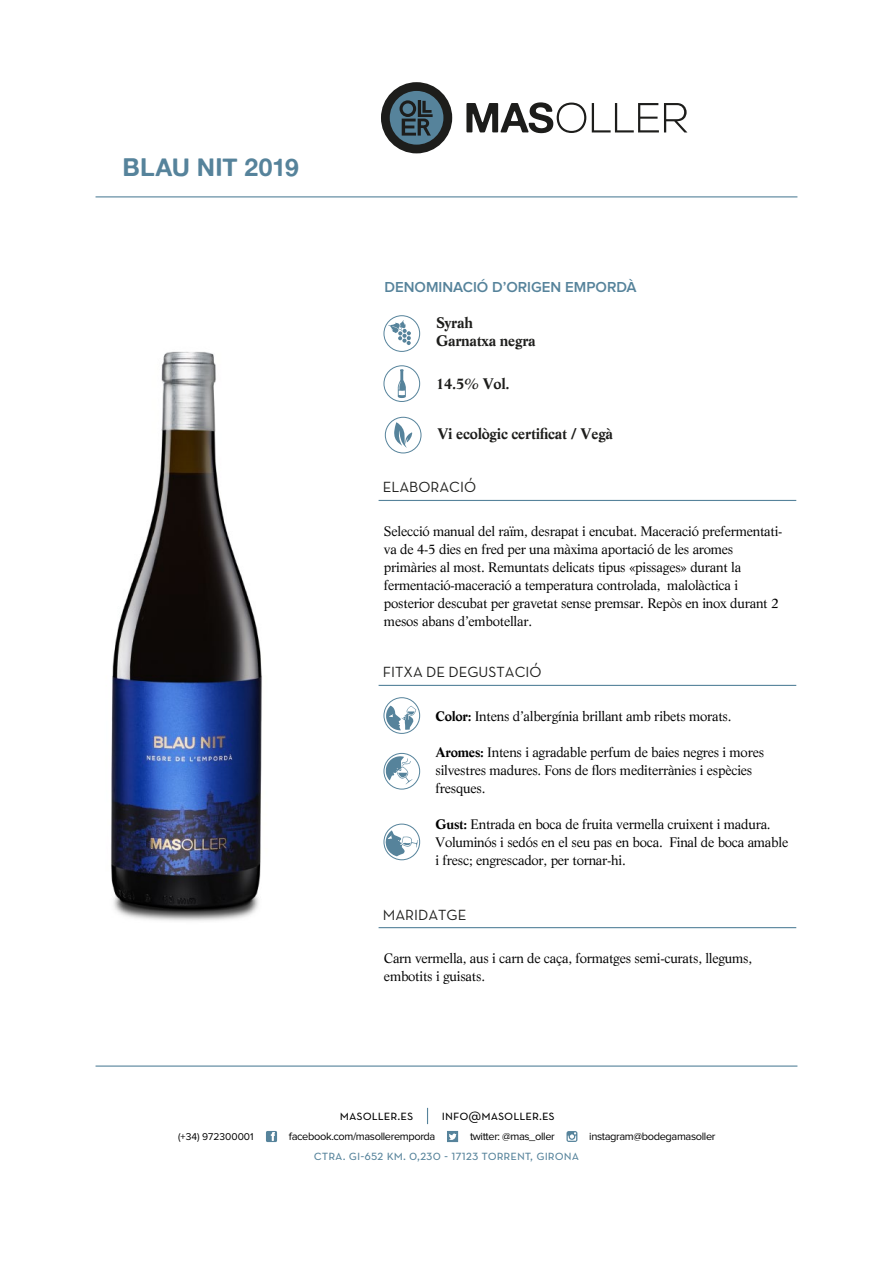
<style>
.page{position:relative;width:893px;height:1263px;background:#fff}
.page>*{position:absolute;margin:0;border:0;box-sizing:border-box;transform-origin:0 0}
.t1{font:24.75px "Alte Haas Grotesk Bold";color:#56839b}
.t2{font:700 15px/18px "Life LT Std";letter-spacing:-.02em;color:#1d1d1b}
.t3{font:15px "Neutra Text Book SC";color:#1d1d1b}
.t4{font:600 15px "Proxima Nova";color:#56839b}
.t5{font:14.4px "Neutra Text Book SC";color:#56839b}
.t6{font:14.4px "Neutra Text Book SC";color:#000}
.t7{font:13.5px/18px "Life LT Std";letter-spacing:-.02em;color:#000}
.t8{font:11.1px "Proxima Nova";letter-spacing:-.035em;color:#000}
.t9{font:10.2px "Proxima Nova";color:#000}
.s1{font-weight:700}
</style>
<div class="page">
<img style="left:111px;top:351px;width:299px;height:578px">
<hr style="left:96px;top:196px;width:701px;height:1px;background:#56839b">
<hr style="left:96px;top:1065px;width:701px;height:2px;background:#56839b">
<svg style="left:427px;top:1108px;width:1px;height:16px"></svg>
<svg style="left:266px;top:1131px;width:11px;height:11px"></svg>
<svg style="left:447px;top:1131px;width:11px;height:11px"></svg>
<svg style="left:567px;top:1131px;width:10px;height:11px"></svg>
<svg style="left:466px;top:102px;width:120px;height:31px"></svg>
<svg style="left:592px;top:103px;width:95px;height:29px"></svg>
<svg style="left:381px;top:82px;width:71px;height:71px"></svg>
<svg style="left:383px;top:697px;width:37px;height:37px"></svg>
<svg style="left:383px;top:753px;width:37px;height:37px"></svg>
<svg style="left:383px;top:824px;width:37px;height:36px"></svg>
<svg style="left:383px;top:315px;width:37px;height:37px"></svg>
<svg style="left:383px;top:365px;width:37px;height:37px"></svg>
<hr style="left:379px;top:500px;width:417px;height:1px;background:#56839b">
<hr style="left:379px;top:685px;width:417px;height:1px;background:#56839b">
<hr style="left:379px;top:927px;width:417px;height:1px;background:#56839b">
<svg style="left:385px;top:417px;width:37px;height:36px"></svg>
<h1 class="t1" style="left:123px;top:152px;width:178px">BLAU NIT 2019</h1>
<p class="t4" style="left:384px;top:280px;width:254px">DENOMINACIÓ D’ORIGEN EMPORDÀ</p>
<p class="t2" style="left:436px;top:314px;width:101px">Syrah<br>Garnatxa negra</p>
<p class="t2" style="left:436px;top:375px;width:75px">14.5% Vol.</p>
<p class="t2" style="left:437px;top:424px;width:177px">Vi ecològic certificat / Vegà</p>
<p class="t3" style="left:383px;top:478px;width:95px">ELABORACIÓ</p>
<p class="t7" style="left:384px;top:522px;width:400px">Selecció manual del raïm, desrapat i encubat. Maceració prefermentati&shy;va de 4-5 dies en fred per una màxima aportació de les aromes primàries al most. Remuntats delicats tipus «pissages» durant la fermentació-maceració a temperatura controlada, malolàctica i posterior descubat per gravetat sense premsar. Repòs en inox durant 2 mesos abans d’embotellar.</p>
<p class="t3" style="left:383px;top:663px;width:160px">FITXA DE DEGUSTACIÓ</p>
<p class="t7" style="left:435px;top:707px;width:298px"><span class="s1">Color:</span> Intens d’albergínia brillant amb ribets morats.</p>
<p class="t7" style="left:435px;top:743px;width:330px"><span class="s1">Aromes:</span> Intens i agradable perfum de baies negres i mores silvestres madures. Fons de flors mediterrànies i espècies fresques.</p>
<p class="t7" style="left:435px;top:815px;width:354px"><span class="s1">Gust:</span> Entrada en boca de fruita vermella cruixent i madura.<br>Voluminós i sedós en el seu pas en boca. Final de boca amable i fresc; engrescador, per tornar-hi.</p>
<p class="t3" style="left:383px;top:905px;width:85px">MARIDATGE</p>
<p class="t7" style="left:384px;top:949px;width:370px">Carn vermella, aus i carn de caça, formatges semi-curats, llegums, embotits i guisats.</p>
<p class="t6" style="left:442px;top:1106px;width:114px">info@masoller.es</p>
<p class="t6" style="left:340px;top:1106px;width:75px">masoller.es</p>
<p class="t5" style="left:314px;top:1146px;width:267px">ctra. gi-652 km. 0,230 - 17123 torrent, girona</p>
<p class="t9" style="left:178px;top:1132px;width:77px">(+34) 972300001</p>
<p class="t8" style="left:289px;top:1131px;width:148px">facebook.com/masolleremporda</p>
<p class="t8" style="left:470px;top:1131px;width:86px">twitter: @mas_oller</p>
<p class="t8" style="left:589px;top:1131px;width:128px">instagram@bodegamasoller</p>
</div>
